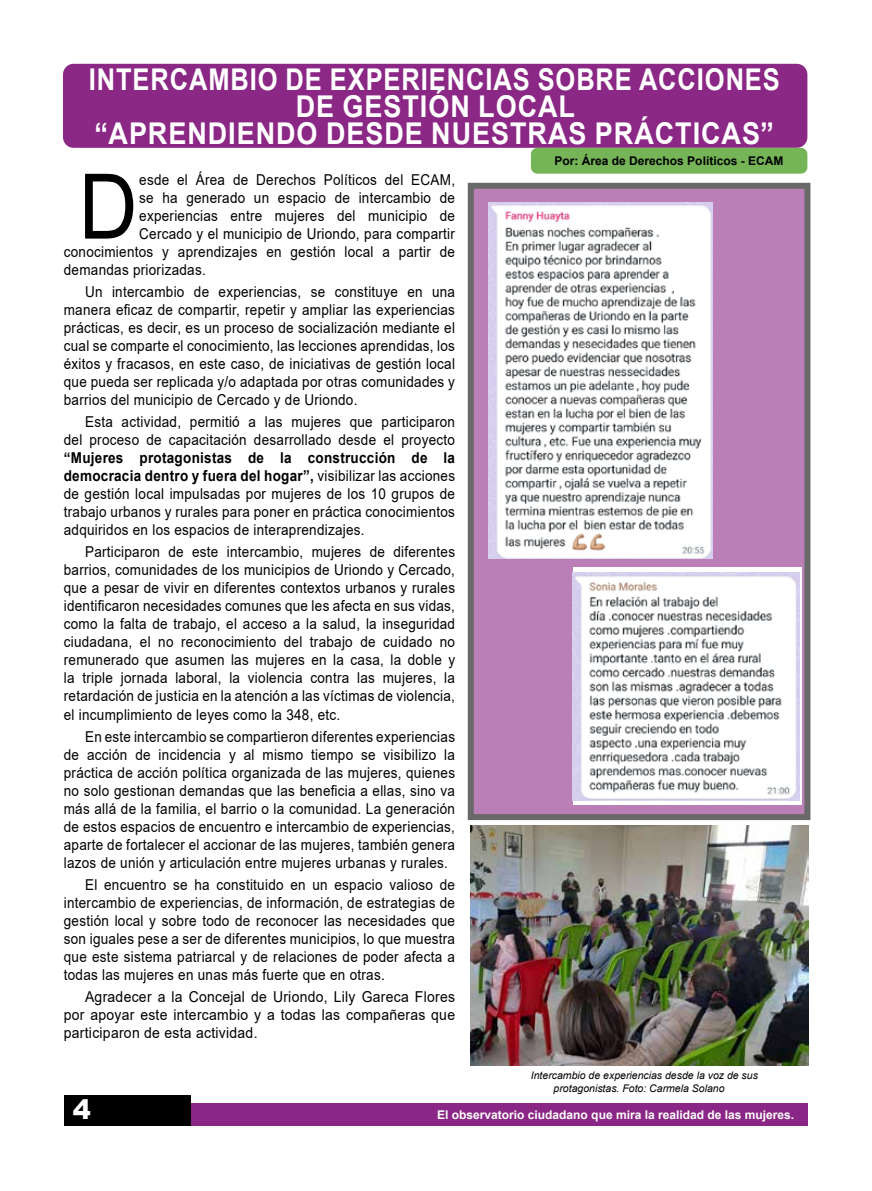
<style>
.page{position:relative;width:872px;height:1191px;background:#fff}
.page>*{position:absolute;margin:0;border:0;box-sizing:border-box;transform-origin:0 0}
.t1{font:90.45px "Arial";color:#000;scale:.9 1}
.t2{font:700 30px/27px "Arial";letter-spacing:.035em;color:#fff;text-align:center;scale:.85 1}
.t3{font:900 27px "Arial";color:#fff}
.t4{font:15px/18px "Arial";letter-spacing:.02em;color:#000;text-align:justify;scale:.9 1}
.t5{font:15px/18px "Arial";letter-spacing:.02em;color:#000;text-align:justify;scale:.93 1}
.t6{font:700 12px "Arial";color:#fff}
.t7{font:700 12px "Arial";color:#000}
.t8{font:italic 10.5px/12.6px "Arial";color:#000}
.s1{font-weight:700}
</style>
<div class="page">
<div style="left:189px;top:1103px;width:619px;height:22px;background:#8a2685"></div>
<div style="left:64px;top:1095px;width:126px;height:30px;background:#000"></div>
<div style="left:63px;top:64px;width:744px;height:84px;background:#8b2785;border-radius:11px"></div>
<div style="left:531px;top:148px;width:276px;height:26px;background:#75b558;border-radius:6px"></div>
<img style="left:470px;top:825px;width:338px;height:240px">
<svg style="left:468px;top:183px;width:342px;height:637px;fill:#ba7fb7"></svg>
<img style="left:489px;top:203px;width:223px;height:355px">
<svg style="left:573px;top:567px;width:228px;height:237px"></svg>
<img style="left:573px;top:572px;width:226px;height:228px">
<h2 class="t2" style="left:89px;top:66px;width:814px">INTERCAMBIO DE EXPERIENCIAS SOBRE ACCIONES<br>DE GESTIÓN LOCAL<br>“APRENDIENDO DESDE NUESTRAS PRÁCTICAS”</h2>
<p class="t7" style="left:554px;top:152px;width:230px">Por: Área de Derechos Políticos - ECAM</p>
<h1 class="t1" style="left:79px;top:144px;width:67px">D</h1>
<p class="t4" style="left:139px;top:170px;width:352px">esde el Área de Derechos Políticos del ECAM,</p>
<p class="t4" style="left:139px;top:188px;width:352px">se ha generado un espacio de intercambio de</p>
<p class="t4" style="left:139px;top:206px;width:352px">experiencias entre mujeres del municipio de</p>
<p class="t4" style="left:139px;top:224px;width:352px">Cercado y el municipio de Uriondo, para compartir</p>
<p class="t4" style="left:64px;top:242px;width:436px">conocimientos y aprendizajes en gestión local a partir de</p>
<p class="t4" style="left:64px;top:260px;width:159px">demandas priorizadas.</p>
<p class="t4" style="left:64px;top:282px;width:436px;text-indent:21px">Un intercambio de experiencias, se constituye en una manera eficaz de compartir, repetir y ampliar las experiencias prácticas, es decir, es un proceso de socialización mediante el cual se comparte el conocimiento, las lecciones aprendidas, los éxitos y fracasos, en este caso, de iniciativas de gestión local que pueda ser replicada y/o adaptada por otras comunidades y barrios del municipio de Cercado y de Uriondo.</p>
<p class="t4" style="left:64px;top:413px;width:436px;text-align:right">Esta actividad, permitió a las mujeres que participaron del proceso de capacitación desarrollado desde el proyecto</p>
<p class="t4" style="left:64px;top:449px;width:436px"><span class="s1">“Mujeres protagonistas de la construcción de la democracia dentro y fuera del hogar”,</span> visibilizar las acciones de gestión local impulsadas por mujeres de los 10 grupos de trabajo urbanos y rurales para poner en práctica conocimientos adquiridos en los espacios de interaprendizajes.</p>
<p class="t4" style="left:64px;top:543px;width:436px;text-indent:21px">Participaron de este intercambio, mujeres de diferentes barrios, comunidades de los municipios de Uriondo y Cercado, que a pesar de vivir en diferentes contextos urbanos y rurales identificaron necesidades comunes que les afecta en sus vidas, como la falta de trabajo, el acceso a la salud, la inseguridad ciudadana, el no reconocimiento del trabajo de cuidado no remunerado que asumen las mujeres en la casa, la doble y la triple jornada laboral, la violencia contra las mujeres, la retardación de justicia en la atención a las víctimas de violencia, el incumplimiento de leyes como la 348, etc.</p>
<p class="t4" style="left:64px;top:727px;width:436px;text-indent:21px">En este intercambio se compartieron diferentes experiencias de acción de incidencia y al mismo tiempo se visibilizo la práctica de acción política organizada de las mujeres, quienes no solo gestionan demandas que las beneficia a ellas, sino va más allá de la familia, el barrio o la comunidad. La generación de estos espacios de encuentro e intercambio de experiencias, aparte de fortalecer el accionar de las mujeres, también genera lazos de unión y articulación entre mujeres urbanas y rurales.</p>
<p class="t4" style="left:64px;top:875px;width:436px;text-indent:21px">El encuentro se ha constituido en un espacio valioso de intercambio de experiencias, de información, de estrategias de gestión local y sobre todo de reconocer las necesidades que son iguales pese a ser de diferentes municipios, lo que muestra que este sistema patriarcal y de relaciones de poder afecta a todas las mujeres en unas más fuerte que en otras.</p>
<p class="t5" style="left:64px;top:988px;width:422px;text-indent:21px">Agradecer a la Concejal de Uriondo, Lily Gareca Flores por apoyar este intercambio y a todas las compañeras que participaron de esta actividad.</p>
<p class="t8" style="left:553px;top:1069px;width:206px;text-indent:-23px">Intercambio de experiencias desde la voz de sus protagonistas. Foto: Carmela Solano</p>
<h3 class="t3" style="left:73px;top:1090px;width:20px">4</h3>
<p class="t6" style="left:437px;top:1106px;width:358px">El observatorio ciudadano que mira la realidad de las mujeres.</p>
</div>
